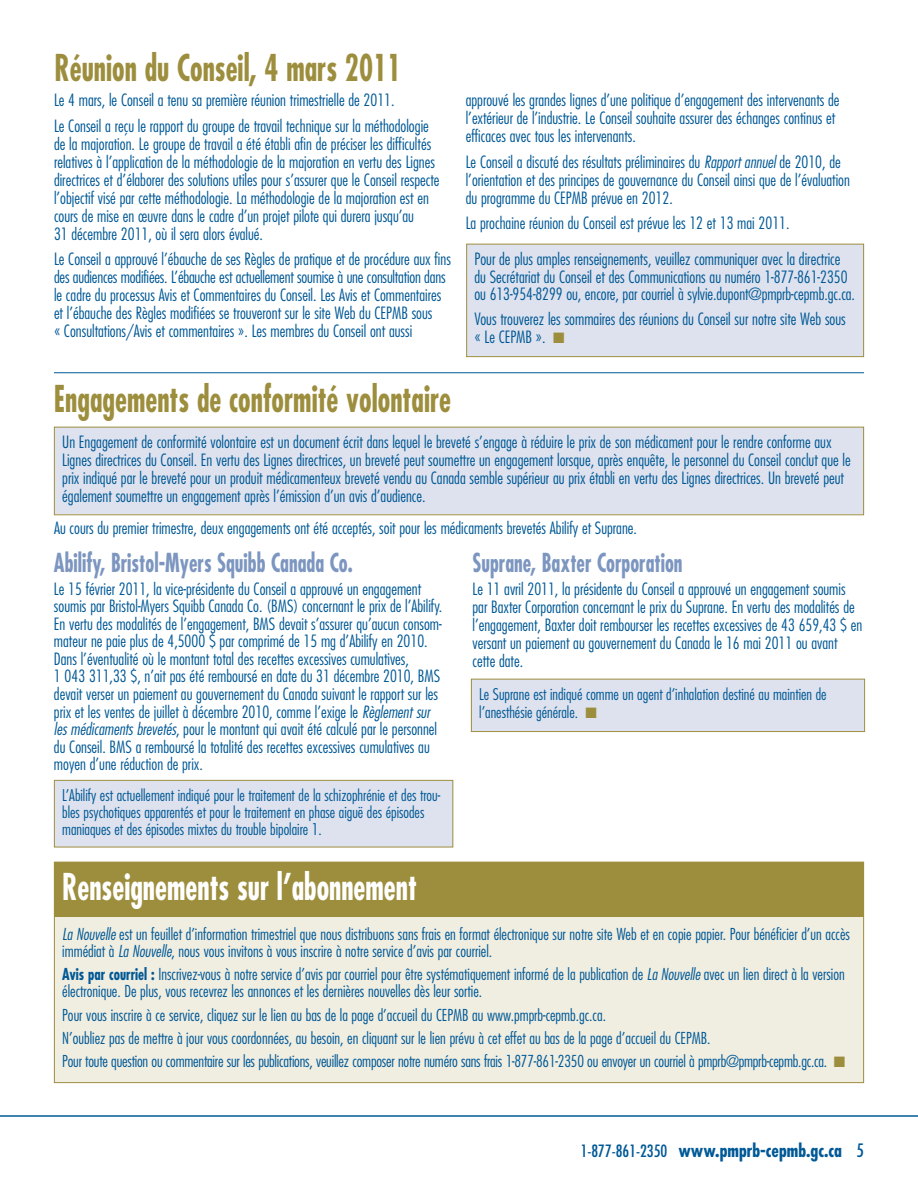
<style>
.page{position:relative;width:918px;height:1188px;background:#fff}
.page>*{position:absolute;margin:0;border:0;box-sizing:border-box;transform-origin:0 0}
.t1{font:700 condensed 36px "Futura LT";color:#9d8e3e;scale:.8 1}
.t2{font:700 condensed 36px "Futura LT";color:#fff;scale:.8 1}
.t3{font:700 condensed 25.5px "Futura LT";color:#7c96c0;scale:.8 1}
.t4{font:700 condensed 18px "Futura LT";color:#005996}
.t5{font:300 condensed 16.5px/18px "Futura LT";color:#005996}
.t6{font:300 condensed 16.05px/17.2px "Futura LT";color:#005996}
.t7{font:300 condensed 15.75px/17.2px "Futura LT";color:#005996}
.s1{font-style:italic}
.s2{color:#9d8e3e}
.s3{font-weight:700}
.s4{font-weight:400;font-size:16.5px}
.s5{font-weight:400}
</style>
<div class="page">
<hr style="left:0;top:1115px;width:918px;height:2px;background:#005996">
<hr style="left:54px;top:372px;width:810px;height:1px;background:#005996">
<div style="left:55px;top:781px;width:397px;height:66px;background:#dee2ee"></div>
<div style="left:54px;top:780px;width:399px;height:67px;border:1px solid #9d8e3e"></div>
<div style="left:472px;top:680px;width:392px;height:51px;background:#dee2ee"></div>
<div style="left:471px;top:679px;width:394px;height:53px;border:1px solid #9d8e3e"></div>
<div style="left:55px;top:428px;width:808px;height:86px;background:#dee2ee"></div>
<div style="left:54px;top:427px;width:810px;height:88px;border:1px solid #9d8e3e"></div>
<div style="left:54px;top:863px;width:810px;height:220px;background:#f0ede1"></div>
<div style="left:54px;top:862px;width:810px;height:54px;background:#9d8e3e"></div>
<div style="left:54px;top:862px;width:810px;height:221px;border:1px solid #9d8e3e"></div>
<div style="left:467px;top:244px;width:396px;height:112px;background:#dee2ee"></div>
<div style="left:466px;top:244px;width:398px;height:113px;border:1px solid #9d8e3e"></div>
<h1 class="t1" style="left:55px;top:52px;width:435px">Réunion du Conseil, 4 mars 2011</h1>
<p class="t5" style="left:54px;top:89px;width:376px;line-height:25.5px">Le 4 mars, le Conseil a tenu sa première réunion trimestrielle de 2011.<br>Le Conseil a reçu le rapport du groupe de travail technique sur la méthodologie</p>
<p class="t5" style="left:54px;top:136px;width:387px">de la majoration. Le groupe de travail a été établi afin de préciser les difficultés relatives à l’application de la méthodologie de la majoration en vertu des Lignes directrices et d’élaborer des solutions utiles pour s’assurer que le Conseil respecte l’objectif visé par cette méthodologie. La méthodologie de la majoration est en cours de mise en œuvre dans le cadre d’un projet pilote qui durera jusqu’au<br>31 décembre 2011, où il sera alors évalué.</p>
<p class="t5" style="left:54px;top:251px;width:398px">Le Conseil a approuvé l’ébauche de ses Règles de pratique et de procédure aux fins des audiences modifiées. L’ébauche est actuellement soumise à une consultation dans le cadre du processus Avis et Commentaires du Conseil. Les Avis et Commentaires et l’ébauche des Règles modifiées se trouveront sur le site Web du CEPMB sous<br>« Consultations/Avis et commentaires ». Les membres du Conseil ont aussi</p>
<p class="t5" style="left:466px;top:92px;width:375px">approuvé les grandes lignes d’une politique d’engagement des intervenants de l’extérieur de l’industrie. Le Conseil souhaite assurer des échanges continus et efficaces avec tous les intervenants.</p>
<p class="t5" style="left:466px;top:154px;width:386px">Le Conseil a discuté des résultats préliminaires du <span class="s1">Rapport annuel</span> de 2010, de l’orientation et des principes de gouvernance du Conseil ainsi que de l’évaluation du programme du CEPMB prévue en 2012.</p>
<p class="t5" style="left:475px;top:206px;width:368px;line-height:36px;text-indent:-9px">La prochaine réunion du Conseil est prévue les 12 et 13 mai 2011.<br>Pour de plus amples renseignements, veuillez communiquer avec la directrice</p>
<p class="t5" style="left:475px;top:269px;width:382px;line-height:17.5px">du Secrétariat du Conseil et des Communications au numéro 1-877-861-2350 ou 613-954-8299 ou, encore, par courriel à sylvie.dupont@pmprb-cepmb.gc.ca.</p>
<p class="t5" style="left:475px;top:312px;width:373px;line-height:17.5px">Vous trouverez les sommaires des réunions du Conseil sur notre site Web sous « Le CEPMB ». <span class="s2">■</span></p>
<h1 class="t1" style="left:54px;top:383px;width:498px">Engagements de conformité volontaire</h1>
<p class="t5" style="left:62px;top:434px;width:790px">Un Engagement de conformité volontaire est un document écrit dans lequel le breveté s’engage à réduire le prix de son médicament pour le rendre conforme aux Lignes directrices du Conseil. En vertu des Lignes directrices, un breveté peut soumettre un engagement lorsque, après enquête, le personnel du Conseil conclut que le prix indiqué par le breveté pour un produit médicamenteux breveté vendu au Canada semble supérieur au prix établi en vertu des Lignes directrices. Un breveté peut également soumettre un engagement après l’émission d’un avis d’audience.</p>
<p class="t5" style="left:54px;top:520px;width:585px">Au cours du premier trimestre, deux engagements ont été acceptés, soit pour les médicaments brevetés Abilify et Suprane.</p>
<h2 class="t3" style="left:54px;top:551px;width:375px">Abilify, Bristol-Myers Squibb Canada Co.</h2>
<p class="t5" style="left:54px;top:581px;width:390px;line-height:17.5px">Le 15 février 2011, la vice-présidente du Conseil a approuvé un engagement soumis par Bristol-Myers Squibb Canada Co. (BMS) concernant le prix de l’Abilify.<br>En vertu des modalités de l’engagement, BMS devait s’assurer qu’aucun consom&shy;mateur ne paie plus de 4,5000 $ par comprimé de 15 mg d’Abilify en 2010.<br>Dans l’éventualité où le montant total des recettes excessives cumulatives,<br>1 043 311,33 $, n’ait pas été remboursé en date du 31 décembre 2010, BMS devait verser un paiement au gouvernement du Canada suivant le rapport sur les prix et les ventes de juillet à décembre 2010, comme l’exige le <span class="s1">Règlement sur les médicaments brevetés</span>, pour le montant qui avait été calculé par le personnel du Conseil. BMS a remboursé la totalité des recettes excessives cumulatives au moyen d’une réduction de prix.</p>
<h2 class="t3" style="left:472px;top:551px;width:264px">Suprane, Baxter Corporation</h2>
<p class="t5" style="left:472px;top:581px;width:391px">Le 11 avril 2011, la présidente du Conseil a approuvé un engagement soumis par Baxter Corporation concernant le prix du Suprane. En vertu des modalités de l’engagement, Baxter doit rembourser les recettes excessives de 43 659,43 $ en versant un paiement au gouvernement du Canada le 16 mai 2011 ou avant cette date.</p>
<p class="t7" style="left:479px;top:686px;width:349px;line-height:18px">Le Suprane est indiqué comme un agent d’inhalation destiné au maintien de l’anesthésie générale. <span class="s2">■</span></p>
<p class="t7" style="left:62px;top:788px;width:379px">L’Abilify est actuellement indiqué pour le traitement de la schizophrénie et des trou&shy;bles psychotiques apparentés et pour le traitement en phase aiguë des épisodes maniaques et des épisodes mixtes du trouble bipolaire 1.</p>
<h1 class="t2" style="left:62px;top:871px;width:445px">Renseignements sur l’abonnement</h1>
<p class="t6" style="left:62px;top:926px;width:789px"><span class="s1">La Nouvelle</span> est un feuillet d’information trimestriel que nous distribuons sans frais en format électronique sur notre site Web et en copie papier. Pour bénéficier d’un accès immédiat à <span class="s1">La Nouvelle</span>, nous vous invitons à vous inscrire à notre service d’avis par courriel.</p>
<p class="t6" style="left:62px;top:967px;width:784px"><span class="s3">Avis par courriel :</span> Inscrivez-vous à notre service d’avis par courriel pour être systématiquement informé de la publication de <span class="s1">La Nouvelle</span> avec un lien direct à la version électronique. De plus, vous recevrez les annonces et les dernières nouvelles dès leur sortie.</p>
<p class="t6" style="left:62px;top:1004px;width:785px;line-height:23.2px">Pour vous inscrire à ce service, cliquez sur le lien au bas de la page d’accueil du CEPMB au www.pmprb-cepmb.gc.ca.<br>N’oubliez pas de mettre à jour vous coordonnées, au besoin, en cliquant sur le lien prévu à cet effet au bas de la page d’accueil du CEPMB.<br>Pour toute question ou commentaire sur les publications, veuillez composer notre numéro sans frais 1-877-861-2350 ou envoyer un courriel à pmprb@pmprb-cepmb.gc.ca. <span class="s2">■</span></p>
<p class="t4" style="left:581px;top:1142px;width:285px"><span class="s4">1-877-861-2350</span> www.pmprb-cepmb.gc.ca <span class="s5">5</span></p>
</div>
